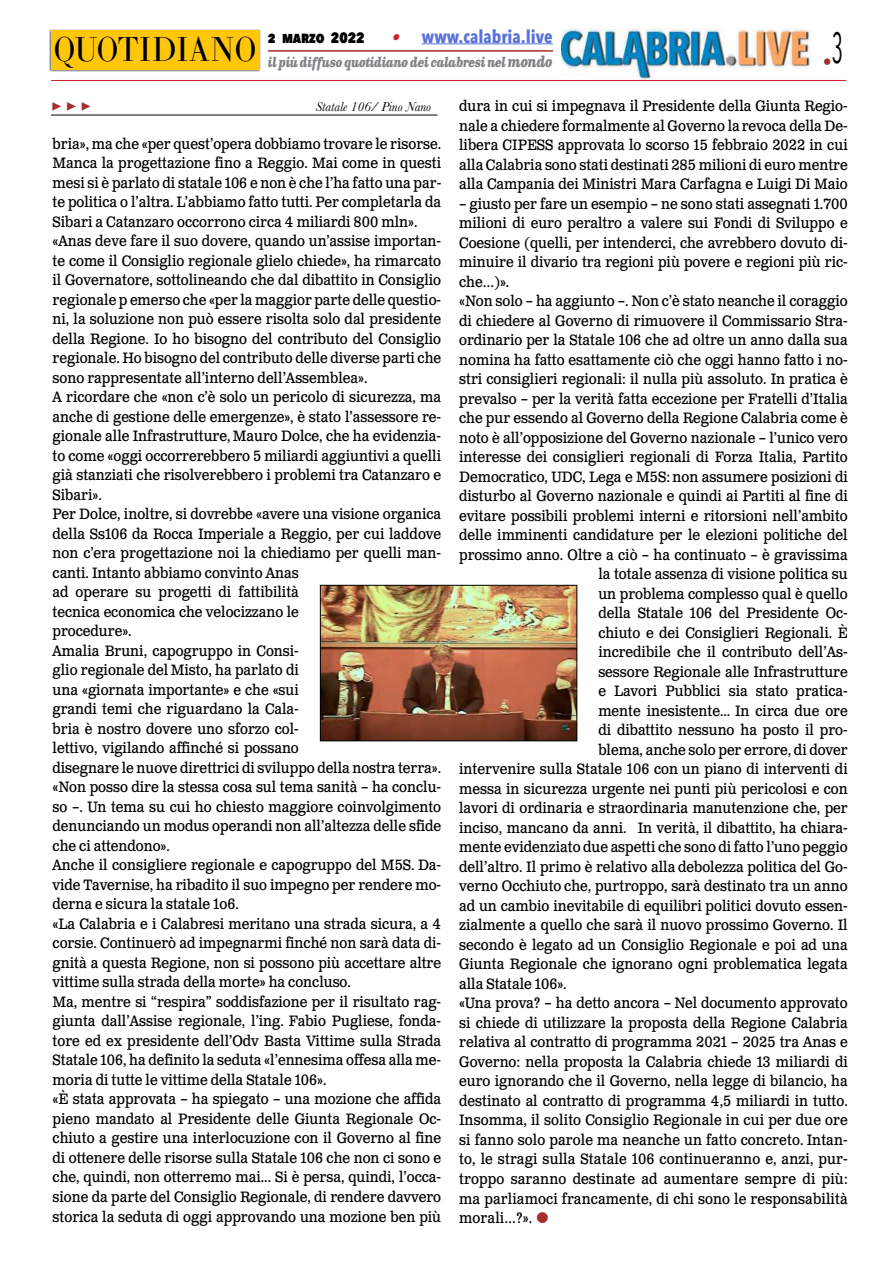
<style>
.page{position:relative;width:893px;height:1263px;background:#fff}
.page>*{position:absolute;margin:0;border:0;box-sizing:border-box;transform-origin:0 0}
.t1{font:34.2px "LTC Bodoni 175 Pro";color:#000;scale:.88 1}
.t2{font:700 18px "Avenir Next Condensed";color:#5972db}
.t3{font:700 18px "Minion Pro";color:#a62f2c}
.t4{font:18px "Avenir Next Condensed";color:#a62f2c}
.t5{font:15px/19.5px "Clarendon Text Pro";color:#000;scale:.9 1}
.t6{font:800 15px "Avenir Next Condensed";color:#000}
.t7{font:italic 700 13.5px "Clarendon Text Pro";letter-spacing:-.05em;color:#808285;scale:.79 1}
.t8{font:italic 13.5px "Baskerville";color:#000}
.s1{font-family:"Clarendon Text Pro";font-style:italic;font-size:16.5px;color:#ce242b}
.s2{font-size:15px}
</style>
<div class="page">
<img style="left:561px;top:28px;width:252px;height:52px">
<hr style="left:51px;top:80px;width:795px;height:1px;background:#d2232a">
<div style="left:49px;top:29px;width:212px;height:43px;background:#000;opacity:.75"></div>
<div style="left:51px;top:31px;width:208px;height:39px;background:#ffc60a"></div>
<hr style="left:422px;top:43px;width:131px;height:1px;background:#5972db">
<hr style="left:268px;top:50px;width:285px;height:2px;background:#a62f2c">
<hr style="left:51px;top:115px;width:386px;height:1px;background:#000">
<img style="left:322px;top:587px;width:253px;height:152px">
<div style="left:320px;top:585px;width:257px;height:156px;border:1px solid #000"></div>
<h1 class="t1" style="left:54px;top:27px;width:232px">QUOTIDIANO</h1>
<p class="t6" style="left:268px;top:28px;width:98px">2 marzo 2022</p>
<p class="t2" style="left:393px;top:25px;width:161px"><span class="s1">•</span> www.calabria.live</p>
<p class="t7" style="left:268px;top:53px;width:362px">il più diffuso quotidiano dei calabresi nel <span class="s2">mondo</span></p>
<p class="t4" style="left:823px;top:46px;width:22px">•<sup>3</sup></p>
<p class="t3" style="left:51px;top:92px;width:42px">▶ ▶ ▶</p>
<p class="t8" style="left:316px;top:97px;width:117px">Statale 106/ Pino Nano</p>
<p class="t5" style="left:53px;top:135px;width:433px">bria», ma che «per quest’opera dobbiamo trovare le risorse.<br>Manca la progettazione fino a Reggio. Mai come in questi mesi si è parlato di statale 106 e non è che l’ha fatto una par&shy;te politica o l’altra. L’abbiamo fatto tutti. Per completarla da Sibari a Catanzaro occorrono circa 4 miliardi 800 mln». «Anas deve fare il suo dovere, quando un’assise importan&shy;te come il Consiglio regionale glielo chiede», ha rimarcato il Governatore, sottolineando che dal dibattito in Consiglio regionale p emerso che «per la maggior parte delle questio&shy;ni, la soluzione non può essere risolta solo dal presidente della Regione. Io ho bisogno del contributo del Consiglio regionale. Ho bisogno del contributo delle diverse parti che sono rappresentate all’interno dell’Assemblea».<br>A ricordare che «non c’è solo un pericolo di sicurezza, ma anche di gestione delle emergenze», è stato l’assessore re&shy;gionale alle Infrastrutture, Mauro Dolce, che ha evidenzia&shy;to come «oggi occorrerebbero 5 miliardi aggiuntivi a quelli già stanziati che risolverebbero i problemi tra Catanzaro e Sibari».<br>Per Dolce, inoltre, si dovrebbe «avere una visione organica della Ss106 da Rocca Imperiale a Reggio, per cui laddove non c’era progettazione noi la chiediamo per quelli man&shy;canti. Intanto abbiamo convinto Anas<br>ad operare su progetti di fattibilità<br>tecnica economica che velocizzano le<br>procedure».<br>Amalia Bruni, capogruppo in Consi-<br>glio regionale del Misto, ha parlato di<br>una «giornata importante» e che «sui<br>grandi temi che riguardano la Cala-<br>bria è nostro dovere uno sforzo col-<br>lettivo, vigilando affinché si possano<br>disegnare le nuove direttrici di sviluppo della nostra terra». «Non posso dire la stessa cosa sul tema sanità – ha conclu&shy;so –. Un tema su cui ho chiesto maggiore coinvolgimento denunciando un modus operandi non all’altezza delle sfide che ci attendono».<br>Anche il consigliere regionale e capogruppo del M5S. Da&shy;vide Tavernise, ha ribadito il suo impegno per rendere mo&shy;derna e sicura la statale 1o6.<br>«La Calabria e i Calabresi meritano una strada sicura, a 4 corsie. Continuerò ad impegnarmi finché non sarà data di&shy;gnità a questa Regione, non si possono più accettare altre vittime sulla strada della morte» ha concluso.<br>Ma, mentre si “respira” soddisfazione per il risultato rag&shy;giunta dall’Assise regionale, l’ing. Fabio Pugliese, fonda&shy;tore ed ex presidente dell’Odv Basta Vittime sulla Strada Statale 106, ha definito la seduta «l’ennesima offesa alla me&shy;moria di tutte le vittime della Statale 106».<br>«È stata approvata – ha spiegato – una mozione che affida pieno mandato al Presidente delle Giunta Regionale Oc&shy;chiuto a gestire una interlocuzione con il Governo al fine di ottenere delle risorse sulla Statale 106 che non ci sono e che, quindi, non otterremo mai... Si è persa, quindi, l’occa&shy;sione da parte del Consiglio Regionale, di rendere davvero storica la seduta di oggi approvando una mozione ben più</p>
<p class="t5" style="left:459px;top:97px;width:433px;text-align:justify">dura in cui si impegnava il Presidente della Giunta Regio&shy;nale a chiedere formalmente al Governo la revoca della De&shy;libera CIPESS approvata lo scorso 15 febbraio 2022 in cui alla Calabria sono stati destinati 285 milioni di euro mentre alla Campania dei Ministri Mara Carfagna e Luigi Di Maio</p>
<p class="t5" style="left:459px;top:195px;width:433px">– giusto per fare un esempio – ne sono stati assegnati 1.700</p>
<p class="t5" style="left:459px;top:214px;width:433px">milioni di euro peraltro a valere sui Fondi di Sviluppo e</p>
<p class="t5" style="left:459px;top:234px;width:433px">Coesione (quelli, per intenderci, che avrebbero dovuto di-</p>
<p class="t5" style="left:459px;top:253px;width:433px">minuire il divario tra regioni più povere e regioni più ric-</p>
<p class="t5" style="left:459px;top:273px;width:57px">che…)».</p>
<p class="t5" style="left:459px;top:292px;width:433px">«Non solo – ha aggiunto –. Non c’è stato neanche il coraggio</p>
<p class="t5" style="left:459px;top:312px;width:433px">di chiedere al Governo di rimuovere il Commissario Stra-</p>
<p class="t5" style="left:459px;top:331px;width:433px">ordinario per la Statale 106 che ad oltre un anno dalla sua</p>
<p class="t5" style="left:459px;top:351px;width:433px">nomina ha fatto esattamente ciò che oggi hanno fatto i no-</p>
<p class="t5" style="left:459px;top:370px;width:433px">stri consiglieri regionali: il nulla più assoluto. In pratica è</p>
<p class="t5" style="left:459px;top:390px;width:433px">prevalso – per la verità fatta eccezione per Fratelli d’Italia</p>
<p class="t5" style="left:459px;top:409px;width:433px">che pur essendo al Governo della Regione Calabria come è</p>
<p class="t5" style="left:459px;top:429px;width:433px">noto è all’opposizione del Governo nazionale – l’unico vero</p>
<p class="t5" style="left:459px;top:448px;width:433px">interesse dei consiglieri regionali di Forza Italia, Partito</p>
<p class="t5" style="left:459px;top:468px;width:433px">Democratico, UDC, Lega e M5S: non assumere posizioni di</p>
<p class="t5" style="left:459px;top:487px;width:433px">disturbo al Governo nazionale e quindi ai Partiti al fine di</p>
<p class="t5" style="left:459px;top:507px;width:433px">evitare possibili problemi interni e ritorsioni nell’ambito</p>
<p class="t5" style="left:459px;top:526px;width:433px">delle imminenti candidature per le elezioni politiche del</p>
<p class="t5" style="left:459px;top:546px;width:433px">prossimo anno. Oltre a ciò – ha continuato – è gravissima</p>
<p class="t5" style="left:598px;top:565px;width:279px">la totale assenza di visione politica su</p>
<p class="t5" style="left:598px;top:585px;width:279px">un problema complesso qual è quello</p>
<p class="t5" style="left:598px;top:604px;width:279px">della Statale 106 del Presidente Oc-</p>
<p class="t5" style="left:598px;top:624px;width:279px">chiuto e dei Consiglieri Regionali. È</p>
<p class="t5" style="left:598px;top:643px;width:279px">incredibile che il contributo dell’As-</p>
<p class="t5" style="left:598px;top:663px;width:279px">sessore Regionale alle Infrastrutture</p>
<p class="t5" style="left:598px;top:682px;width:279px">e Lavori Pubblici sia stato pratica-</p>
<p class="t5" style="left:598px;top:702px;width:279px">mente inesistente... In circa due ore</p>
<p class="t5" style="left:598px;top:721px;width:279px">di dibattito nessuno ha posto il pro-</p>
<p class="t5" style="left:598px;top:741px;width:279px">blema, anche solo per errore, di dover</p>
<p class="t5" style="left:459px;top:760px;width:433px">intervenire sulla Statale 106 con un piano di interventi di</p>
<p class="t5" style="left:459px;top:780px;width:433px">messa in sicurezza urgente nei punti più pericolosi e con</p>
<p class="t5" style="left:459px;top:799px;width:433px">lavori di ordinaria e straordinaria manutenzione che, per</p>
<p class="t5" style="left:459px;top:819px;width:433px">inciso, mancano da anni. In verità, il dibattito, ha chiara-</p>
<p class="t5" style="left:459px;top:838px;width:433px">mente evidenziato due aspetti che sono di fatto l’uno peggio</p>
<p class="t5" style="left:459px;top:858px;width:433px">dell’altro. Il primo è relativo alla debolezza politica del Go-</p>
<p class="t5" style="left:459px;top:877px;width:433px">verno Occhiuto che, purtroppo, sarà destinato tra un anno</p>
<p class="t5" style="left:459px;top:897px;width:433px">ad un cambio inevitabile di equilibri politici dovuto essen-</p>
<p class="t5" style="left:459px;top:916px;width:433px">zialmente a quello che sarà il nuovo prossimo Governo. Il</p>
<p class="t5" style="left:459px;top:936px;width:433px">secondo è legato ad un Consiglio Regionale e poi ad una</p>
<p class="t5" style="left:459px;top:955px;width:433px">Giunta Regionale che ignorano ogni problematica legata</p>
<p class="t5" style="left:459px;top:975px;width:121px">alla Statale 106».</p>
<p class="t5" style="left:459px;top:994px;width:433px">«Una prova? – ha detto ancora – Nel documento approvato</p>
<p class="t5" style="left:459px;top:1014px;width:433px">si chiede di utilizzare la proposta della Regione Calabria</p>
<p class="t5" style="left:459px;top:1033px;width:433px">relativa al contratto di programma 2021 – 2025 tra Anas e</p>
<p class="t5" style="left:459px;top:1053px;width:433px">Governo: nella proposta la Calabria chiede 13 miliardi di</p>
<p class="t5" style="left:459px;top:1072px;width:433px">euro ignorando che il Governo, nella legge di bilancio, ha</p>
<p class="t5" style="left:459px;top:1092px;width:433px">destinato al contratto di programma 4,5 miliardi in tutto.</p>
<p class="t5" style="left:459px;top:1111px;width:433px">Insomma, il solito Consiglio Regionale in cui per due ore</p>
<p class="t5" style="left:459px;top:1131px;width:433px">si fanno solo parole ma neanche un fatto concreto. Intan-</p>
<p class="t5" style="left:459px;top:1150px;width:433px">to, le stragi sulla Statale 106 continueranno e, anzi, pur-</p>
<p class="t5" style="left:459px;top:1170px;width:433px">troppo saranno destinate ad aumentare sempre di più:</p>
<p class="t5" style="left:459px;top:1189px;width:433px">ma parliamoci francamente, di chi sono le responsabilità</p>
<p class="t5" style="left:459px;top:1209px;width:83px">morali…?».</p>
</div>
